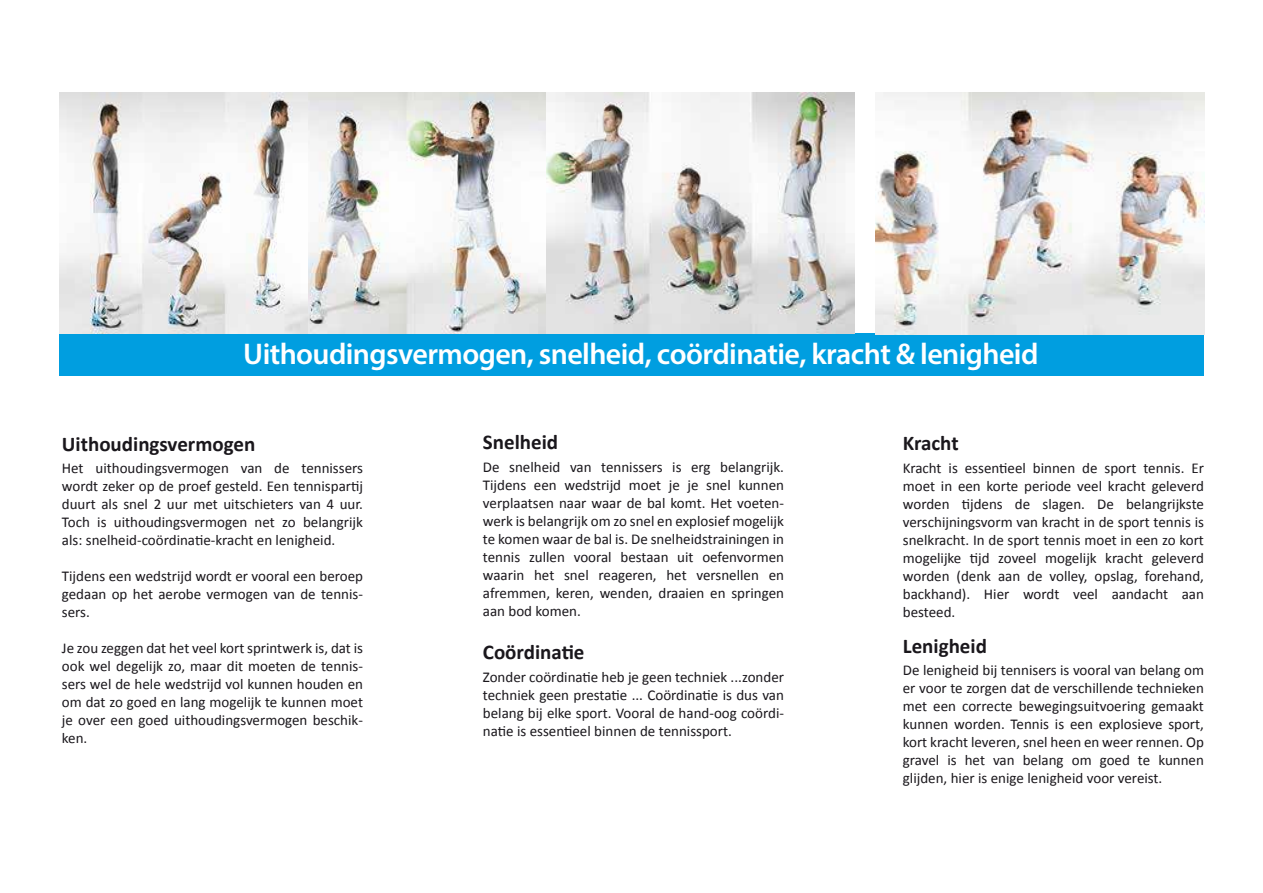
<style>
.page{position:relative;width:1263px;height:893px;background:#fff}
.page>*{position:absolute;margin:0;border:0;box-sizing:border-box;transform-origin:0 0}
.t1{font:600 30px "Myriad Pro";letter-spacing:-.02em;color:#fff}
.t2{font:700 21px "Calibri";color:#1a171c}
.t3{font:15px/18px "Calibri";color:#1a171c;text-align:justify}
</style>
<div class="page">
<div style="left:59px;top:333px;width:1145px;height:43px;background:#009ee0"></div>
<img style="left:307px;top:92px;width:239px;height:241px">
<img style="left:546px;top:92px;width:309px;height:241px">
<img style="left:59px;top:92px;width:248px;height:241px">
<img style="left:875px;top:92px;width:329px;height:242px">
<h1 class="t1" style="left:243px;top:335px;width:797px">Uithoudingsvermogen, snelheid, coördinatie, kracht &amp; lenigheid</h1>
<h2 class="t2" style="left:62px;top:431px;width:195px">Uithoudingsvermogen</h2>
<p class="t3" style="left:62px;top:459px;width:303px">Het uithoudingsvermogen van de tennissers wordt zeker op de proef gesteld. Een tennispartij duurt als snel 2 uur met uitschieters van 4 uur.<br>Toch is uithoudingsvermogen net zo belangrijk als: snelheid-coördinatie-kracht en lenigheid.</p>
<p class="t3" style="left:62px;top:567px;width:303px">Tijdens een wedstrijd wordt er vooral een beroep gedaan op het aerobe vermogen van de tennis&shy;sers.</p>
<p class="t3" style="left:62px;top:639px;width:303px">Je zou zeggen dat het veel kort sprintwerk is, dat is ook wel degelijk zo, maar dit moeten de tennis&shy;sers wel de hele wedstrijd vol kunnen houden en om dat zo goed en lang mogelijk te kunnen moet je over een goed uithoudingsvermogen beschik&shy;ken.</p>
<h2 class="t2" style="left:483px;top:429px;width:77px">Snelheid</h2>
<p class="t3" style="left:483px;top:457px;width:303px">De snelheid van tennissers is erg belangrijk.<br>Tijdens een wedstrijd moet je je snel kunnen verplaatsen naar waar de bal komt. Het voeten&shy;werk is belangrijk om zo snel en explosief mogelijk te komen waar de bal is. De snelheidstrainingen in tennis zullen vooral bestaan uit oefenvormen waarin het snel reageren, het versnellen en afremmen, keren, wenden, draaien en springen aan bod komen.</p>
<h2 class="t2" style="left:483px;top:639px;width:103px">Coördinatie</h2>
<p class="t3" style="left:483px;top:667px;width:303px">Zonder coördinatie heb je geen techniek ...zonder techniek geen prestatie ... Coördinatie is dus van belang bij elke sport. Vooral de hand-oog coördi&shy;natie is essentieel binnen de tennissport.</p>
<h2 class="t2" style="left:903px;top:430px;width:57px">Kracht</h2>
<p class="t3" style="left:903px;top:458px;width:303px">Kracht is essentieel binnen de sport tennis. Er moet in een korte periode veel kracht geleverd worden tijdens de slagen. De belangrijkste verschijningsvorm van kracht in de sport tennis is snelkracht. In de sport tennis moet in een zo kort mogelijke tijd zoveel mogelijk kracht geleverd worden (denk aan de volley, opslag, forehand, backhand). Hier wordt veel aandacht aan besteed.</p>
<h2 class="t2" style="left:903px;top:633px;width:86px">Lenigheid</h2>
<p class="t3" style="left:903px;top:660px;width:303px">De lenigheid bij tennisers is vooral van belang om er voor te zorgen dat de verschillende technieken met een correcte bewegingsuitvoering gemaakt kunnen worden. Tennis is een explosieve sport, kort kracht leveren, snel heen en weer rennen. Op gravel is het van belang om goed te kunnen glijden, hier is enige lenigheid voor vereist.</p>
</div>
